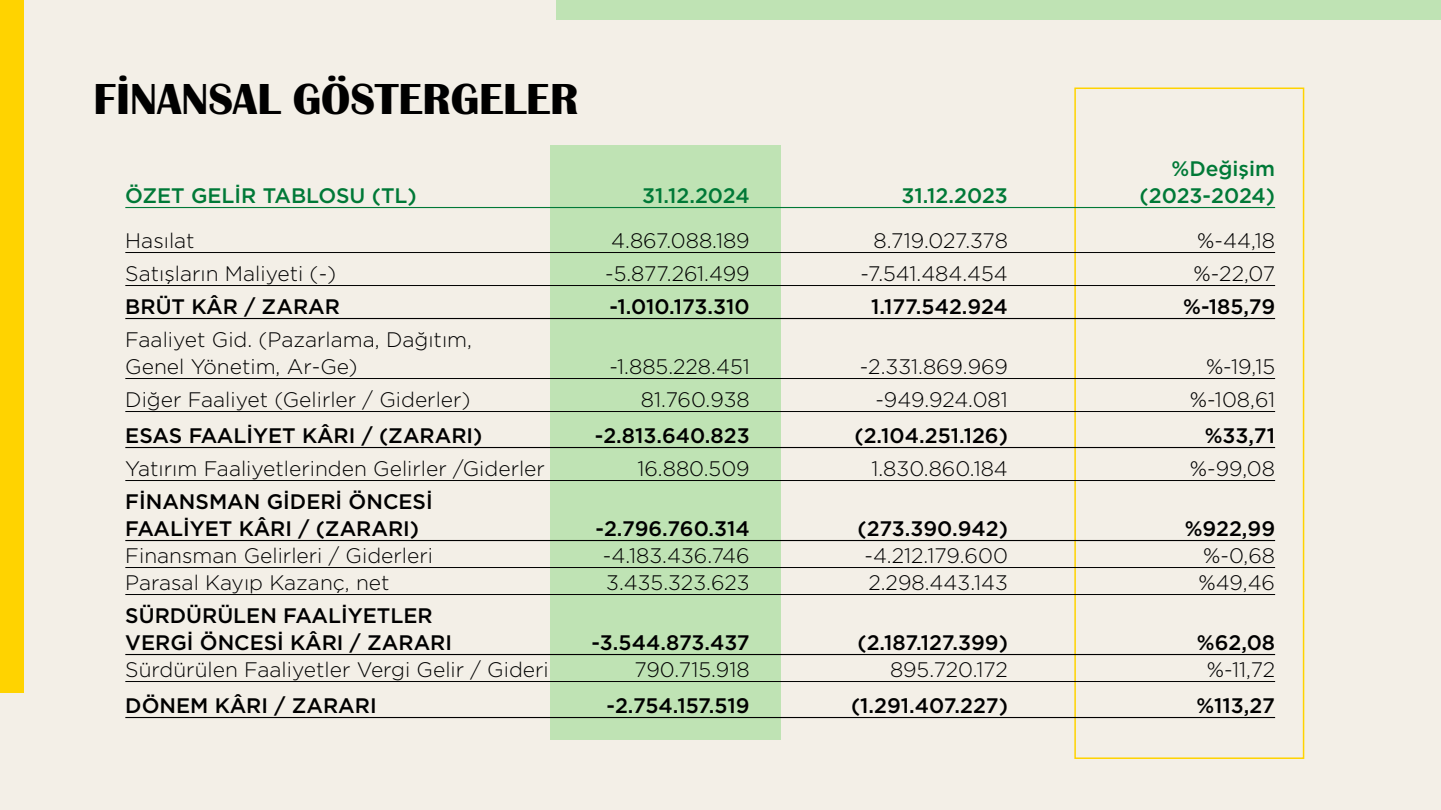
<style>
.page{position:relative;width:1441px;height:810px;background:#fff}
.page>*{position:absolute;margin:0;border:0;box-sizing:border-box;transform-origin:0 0}
.t1{font:700 45px "Britannic";color:#000}
.t2{font:300 21px/27px "Gotham";color:#000}
.t3{font:500 21px/27px "Gotham";color:#000}
.t4{font:500 21px "Gotham";color:#007937}
</style>
<div class="page">
<div style="left:0;top:0;width:1440px;height:810px;background:#f3efe7"></div>
<div style="left:1074px;top:88px;width:229px;height:671px;border:2px solid #ffd300"></div>
<div style="left:550px;top:146px;width:230px;height:594px;background:#bfe3b4"></div>
<hr style="left:125px;top:207px;width:1149px;height:1px;background:#007937">
<hr style="left:125px;top:252px;width:1149px;height:1px;background:#000">
<hr style="left:125px;top:285px;width:1149px;height:1px;background:#000">
<hr style="left:125px;top:318px;width:1149px;height:1px;background:#000">
<hr style="left:125px;top:378px;width:1149px;height:1px;background:#000">
<hr style="left:125px;top:411px;width:1149px;height:1px;background:#000">
<hr style="left:125px;top:447px;width:1149px;height:1px;background:#000">
<hr style="left:125px;top:480px;width:1149px;height:1px;background:#000">
<hr style="left:125px;top:540px;width:1149px;height:1px;background:#000">
<hr style="left:125px;top:567px;width:1149px;height:1px;background:#000">
<hr style="left:125px;top:594px;width:1149px;height:1px;background:#000">
<hr style="left:125px;top:654px;width:1149px;height:1px;background:#000">
<hr style="left:125px;top:681px;width:1149px;height:1px;background:#000">
<hr style="left:125px;top:717px;width:1149px;height:1px;background:#000">
<div style="left:0;top:0;width:23px;height:692px;background:#ffd300"></div>
<div style="left:556px;top:0;width:884px;height:19px;background:#bfe3b4"></div>
<h1 class="t1" style="left:94px;top:72px;width:486px">FİNANSAL GÖSTERGELER</h1>
<p class="t4" style="left:1171px;top:155px;width:105px">%Değişim</p>
<p class="t4" style="left:125px;top:182px;width:293px">ÖZET GELİR TABLOSU (TL)</p>
<p class="t4" style="left:642px;top:182px;width:109px">31.12.2024</p>
<p class="t4" style="left:901px;top:182px;width:108px">31.12.2023</p>
<p class="t4" style="left:1139px;top:182px;width:137px">(2023-2024)</p>
<p class="t2" style="left:125px;top:227px;width:71px">Hasılat</p>
<p class="t2" style="left:611px;top:227px;width:140px">4.867.088.189</p>
<p class="t2" style="left:873px;top:227px;width:136px">8.719.027.378</p>
<p class="t2" style="left:1196px;top:227px;width:79px">%-44,18</p>
<p class="t2" style="left:125px;top:260px;width:212px">Satışların Maliyeti (-)</p>
<p class="t2" style="left:605px;top:260px;width:146px">-5.877.261.499</p>
<p class="t2" style="left:860px;top:260px;width:149px">-7.541.484.454</p>
<p class="t2" style="left:1193px;top:260px;width:83px">%-22,07</p>
<p class="t3" style="left:125px;top:293px;width:216px">BRÜT KÂR / ZARAR</p>
<p class="t3" style="left:609px;top:293px;width:142px">-1.010.173.310</p>
<p class="t3" style="left:871px;top:293px;width:138px">1.177.542.924</p>
<p class="t3" style="left:1182px;top:293px;width:93px">%-185,79</p>
<p class="t2" style="left:125px;top:326px;width:348px">Faaliyet Gid. (Pazarlama, Dağıtım,<br>Genel Yönetim, Ar-Ge)</p>
<p class="t2" style="left:609px;top:353px;width:142px">-1.885.228.451</p>
<p class="t2" style="left:859px;top:353px;width:150px">-2.331.869.969</p>
<p class="t2" style="left:1205px;top:353px;width:71px">%-19,15</p>
<p class="t2" style="left:125px;top:386px;width:347px">Diğer Faaliyet (Gelirler / Giderler)</p>
<p class="t2" style="left:641px;top:386px;width:110px">81.760.938</p>
<p class="t2" style="left:875px;top:386px;width:134px">-949.924.081</p>
<p class="t2" style="left:1189px;top:386px;width:87px">%-108,61</p>
<p class="t3" style="left:125px;top:422px;width:358px">ESAS FAALİYET KÂRI / (ZARARI)</p>
<p class="t3" style="left:594px;top:422px;width:156px">-2.813.640.823</p>
<p class="t3" style="left:854px;top:422px;width:155px">(2.104.251.126)</p>
<p class="t3" style="left:1204px;top:422px;width:72px">%33,71</p>
<p class="t2" style="left:125px;top:455px;width:421px">Yatırım Faaliyetlerinden Gelirler /Giderler</p>
<p class="t2" style="left:637px;top:455px;width:114px">16.880.509</p>
<p class="t2" style="left:871px;top:455px;width:138px">1.830.860.184</p>
<p class="t2" style="left:1189px;top:455px;width:87px">%-99,08</p>
<p class="t3" style="left:125px;top:488px;width:309px">FİNANSMAN GİDERİ ÖNCESİ<br>FAALİYET KÂRI / (ZARARI)</p>
<p class="t3" style="left:595px;top:515px;width:156px">-2.796.760.314</p>
<p class="t3" style="left:857px;top:515px;width:152px">(273.390.942)</p>
<p class="t3" style="left:1184px;top:515px;width:92px">%922,99</p>
<p class="t2" style="left:125px;top:542px;width:309px">Finansman Gelirleri / Giderleri</p>
<p class="t2" style="left:602px;top:542px;width:148px">-4.183.436.746</p>
<p class="t2" style="left:864px;top:542px;width:145px">-4.212.179.600</p>
<p class="t2" style="left:1202px;top:542px;width:73px">%-0,68</p>
<p class="t2" style="left:125px;top:569px;width:266px">Parasal Kayıp Kazanç, net</p>
<p class="t2" style="left:606px;top:569px;width:145px">3.435.323.623</p>
<p class="t2" style="left:868px;top:569px;width:141px">2.298.443.143</p>
<p class="t2" style="left:1198px;top:569px;width:78px">%49,46</p>
<p class="t3" style="left:125px;top:602px;width:328px">SÜRDÜRÜLEN FAALİYETLER<br>VERGİ ÖNCESİ KÂRI / ZARARI</p>
<p class="t3" style="left:591px;top:629px;width:160px">-3.544.873.437</p>
<p class="t3" style="left:857px;top:629px;width:152px">(2.187.127.399)</p>
<p class="t3" style="left:1196px;top:629px;width:80px">%62,08</p>
<p class="t2" style="left:125px;top:656px;width:425px">Sürdürülen Faaliyetler Vergi Gelir / Gideri</p>
<p class="t2" style="left:634px;top:656px;width:117px">790.715.918</p>
<p class="t2" style="left:890px;top:656px;width:119px">895.720.172</p>
<p class="t2" style="left:1206px;top:656px;width:70px">%-11,72</p>
<p class="t3" style="left:125px;top:692px;width:253px">DÖNEM KÂRI / ZARARI</p>
<p class="t3" style="left:606px;top:692px;width:145px">-2.754.157.519</p>
<p class="t3" style="left:850px;top:692px;width:158px">(1.291.407.227)</p>
<p class="t3" style="left:1196px;top:692px;width:80px">%113,27</p>
</div>
